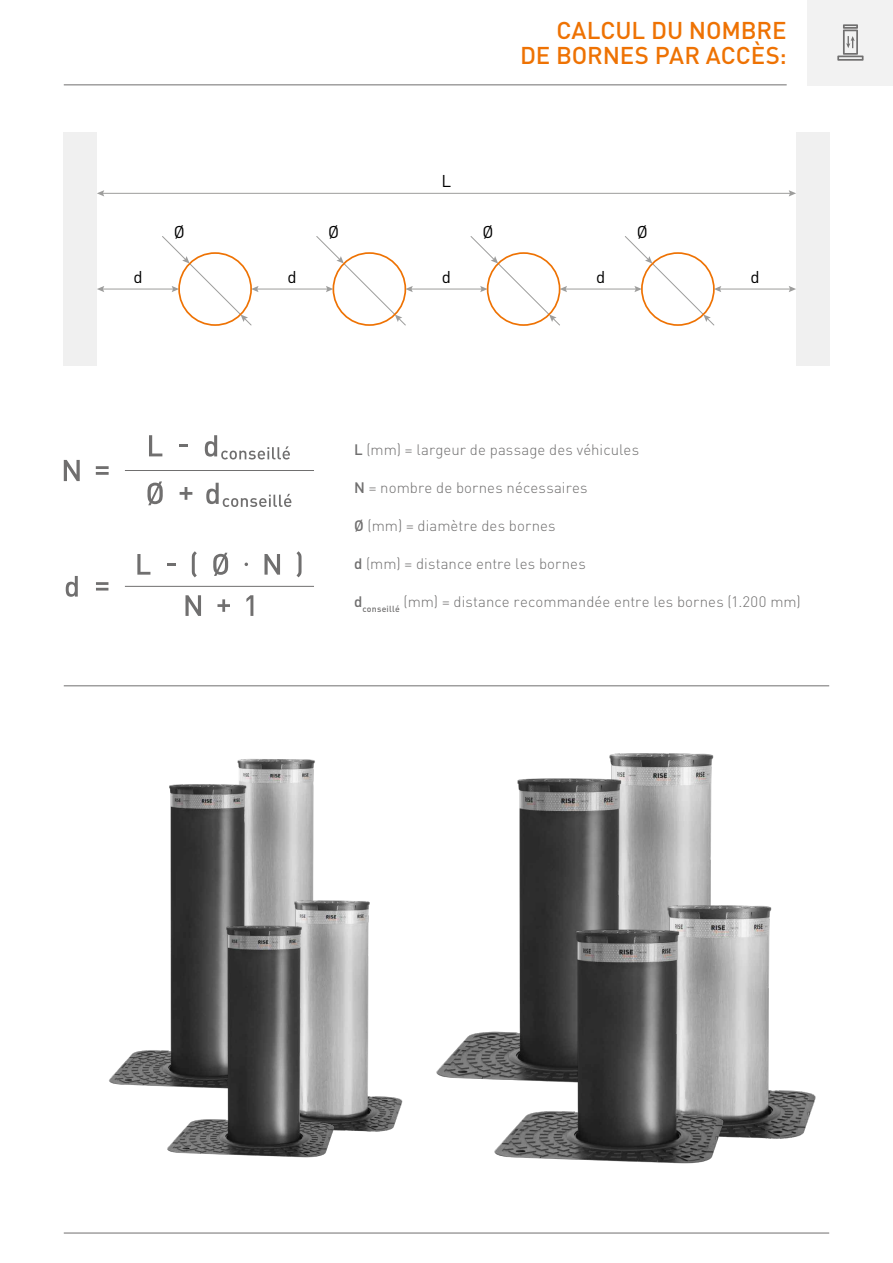
<style>
.page{position:relative;width:893px;height:1263px;background:#fff}
.page>*{position:absolute;margin:0;border:0;box-sizing:border-box;transform-origin:0 0}
.t1{font:500 24px/25.5px "DIN Pro";letter-spacing:-.005em;color:#ee7203;text-align:right}
.t2{font:16.95px "DIN Pro";color:#000}
.t3{font:300 15px "DIN Pro";letter-spacing:.005em;color:#706f6f}
.s1{font-weight:500}
</style>
<div class="page">
<hr style="left:64px;top:1233px;width:765px;height:1px;background:#706f6f">
<div style="left:808px;top:0;width:85px;height:85px;background:#f2f2f2"></div>
<div style="left:843px;top:24px;width:15px;height:5px;background:#706f6f"></div>
<svg style="left:837px;top:26px;width:26px;height:35px"></svg>
<hr style="left:64px;top:85px;width:723px;height:1px;background:#706f6f">
<hr style="left:64px;top:685px;width:765px;height:1px;background:#706f6f">
<div style="left:64px;top:132px;width:33px;height:233px;background:#f0f0f0"></div>
<div style="left:796px;top:132px;width:33px;height:233px;background:#f0f0f0"></div>
<hr style="left:102px;top:289px;width:72px;height:1px;background:#9d9d9c">
<svg style="left:97px;top:286px;width:7px;height:6px"></svg>
<hr style="left:102px;top:193px;width:689px;height:1px;background:#9d9d9c">
<svg style="left:97px;top:190px;width:7px;height:6px"></svg>
<svg style="left:789px;top:190px;width:7px;height:6px"></svg>
<hr style="left:256px;top:289px;width:72px;height:1px;background:#9d9d9c">
<hr style="left:410px;top:289px;width:73px;height:1px;background:#9d9d9c">
<hr style="left:565px;top:289px;width:72px;height:1px;background:#9d9d9c">
<hr style="left:719px;top:289px;width:72px;height:1px;background:#9d9d9c">
<svg style="left:789px;top:286px;width:7px;height:6px"></svg>
<svg style="left:161px;top:236px;width:98px;height:90px"></svg>
<svg style="left:316px;top:236px;width:97px;height:90px"></svg>
<svg style="left:470px;top:236px;width:97px;height:90px"></svg>
<svg style="left:624px;top:236px;width:97px;height:90px"></svg>
<div style="left:178px;top:252px;width:74px;height:74px;border:2px solid #ee7203;border-radius:50%"></div>
<div style="left:332px;top:252px;width:74px;height:74px;border:2px solid #ee7203;border-radius:50%"></div>
<div style="left:487px;top:252px;width:73px;height:74px;border:2px solid #ee7203;border-radius:50%"></div>
<div style="left:641px;top:252px;width:74px;height:74px;border:2px solid #ee7203;border-radius:50%"></div>
<img style="left:494px;top:685px;width:300px;height:109px">
<img style="left:494px;top:703px;width:208px;height:115px">
<img style="left:552px;top:794px;width:278px;height:440px">
<img style="left:472px;top:818px;width:288px;height:416px">
<img style="left:109px;top:685px;width:307px;height:2px">
<img style="left:237px;top:759px;width:78px;height:25px">
<img style="left:169px;top:784px;width:303px;height:450px">
<img style="left:97px;top:808px;width:306px;height:426px">
<svg style="left:96px;top:582px;width:12px;height:8px"></svg>
<svg style="left:66px;top:576px;width:12px;height:21px"></svg>
<svg style="left:217px;top:599px;width:13px;height:13px"></svg>
<svg style="left:246px;top:595px;width:7px;height:21px"></svg>
<svg style="left:185px;top:595px;width:16px;height:21px"></svg>
<hr style="left:125px;top:586px;width:189px;height:1px;background:#706f6f">
<svg style="left:213px;top:553px;width:15px;height:23px"></svg>
<svg style="left:192px;top:551px;width:5px;height:26px"></svg>
<svg style="left:296px;top:551px;width:6px;height:26px"></svg>
<svg style="left:167px;top:563px;width:8px;height:3px"></svg>
<svg style="left:137px;top:554px;width:13px;height:21px"></svg>
<svg style="left:264px;top:554px;width:16px;height:21px"></svg>
<svg style="left:96px;top:466px;width:13px;height:9px"></svg>
<svg style="left:64px;top:460px;width:16px;height:21px"></svg>
<hr style="left:125px;top:470px;width:189px;height:1px;background:#706f6f">
<svg style="left:179px;top:444px;width:9px;height:3px"></svg>
<svg style="left:149px;top:435px;width:13px;height:21px"></svg>
<svg style="left:205px;top:435px;width:85px;height:24px"></svg>
<svg style="left:147px;top:481px;width:16px;height:24px"></svg>
<svg style="left:180px;top:487px;width:12px;height:13px"></svg>
<svg style="left:206px;top:483px;width:85px;height:24px"></svg>
<p class="t2" style="left:442px;top:169px;width:11px">L</p>
<h1 class="t1" style="left:520px;top:17px;width:268px">CALCUL DU NOMBRE<br>DE BORNES PAR ACCÈS:</h1>
<p class="t2" style="left:174px;top:220px;width:13px">Ø</p>
<p class="t2" style="left:328px;top:220px;width:13px">Ø</p>
<p class="t2" style="left:482px;top:220px;width:13px">Ø</p>
<p class="t2" style="left:637px;top:220px;width:13px">Ø</p>
<p class="t2" style="left:133px;top:265px;width:11px">d</p>
<p class="t2" style="left:288px;top:265px;width:11px">d</p>
<p class="t2" style="left:442px;top:265px;width:11px">d</p>
<p class="t2" style="left:596px;top:265px;width:11px">d</p>
<p class="t2" style="left:750px;top:265px;width:11px">d</p>
<p class="t3" style="left:354px;top:440px;width:287px"><span class="s1">L</span> (mm) = largeur de passage des véhicules</p>
<p class="t3" style="left:354px;top:478px;width:235px"><span class="s1">N</span> = nombre de bornes nécessaires</p>
<p class="t3" style="left:354px;top:516px;width:203px"><span class="s1">Ø</span> (mm) = diamètre des bornes</p>
<p class="t3" style="left:354px;top:554px;width:233px"><span class="s1">d</span> (mm) = distance entre les bornes</p>
<p class="t3" style="left:354px;top:592px;width:448px"><span class="s1">d</span><sub>conseillé</sub> (mm) = distance recommandée entre les bornes (1.200 mm)</p>
</div>
